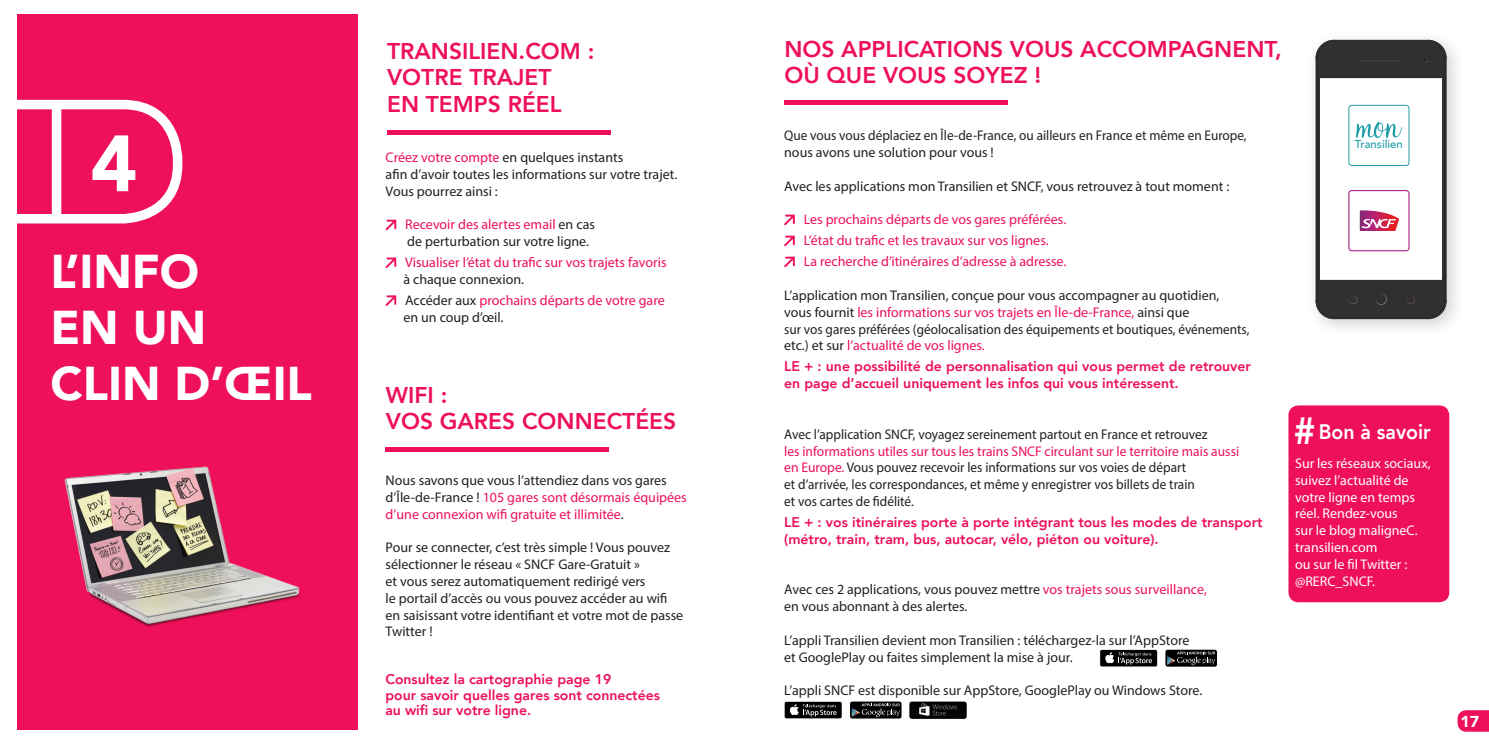
<style>
.page{position:relative;width:1489px;height:745px;background:#fff}
.page>*{position:absolute;margin:0;border:0;box-sizing:border-box;transform-origin:0 0}
.t1{font:900 78.75px "Avenir LT Com";color:#fff}
.t2{font:900 47.25px/56px "Avenir LT Com";color:#fff}
.t3{font:800 22.75px/26.2px "Avenir LT Com";color:#ee1059}
.t4{font:800 21px "Avenir LT Com";color:#fff;scale:.93 1}
.t5{font:900 15.75px "Avenir LT Com";color:#fff}
.t6{font:14px/16.8px "Myriad Pro";color:#231f20}
.t7{font:14px/16.8px "Myriad Pro";color:#231f20;scale:.95 1}
.t8{font:800 14px/16.8px "Avenir LT Com";color:#ee1059}
.t9{font:14px/21px "Myriad Pro";color:#ee1059}
.t10{font:14px/16.8px "Myriad Pro";color:#fff}
.t11{font:500 11.38px "Avenir";color:#209da6}
.s1{color:#ee1059}
.s2{color:#231f20}
.s3{font-size:37.8px}
</style>
<div class="page">
<svg style="left:1457px;top:710px;width:31px;height:21px"></svg>
<div style="left:1288px;top:405px;width:161px;height:197px;background:#ee1059;border-radius:10px"></div>
<div style="left:17px;top:14px;width:340px;height:715px;background:#ee1059"></div>
<svg style="left:17px;top:100px;width:165px;height:123px"></svg>
<div style="left:52px;top:103px;width:9px;height:118px;background:#fff"></div>
<svg style="left:385px;top:219px;width:11px;height:11px"></svg>
<svg style="left:385px;top:257px;width:11px;height:11px"></svg>
<svg style="left:385px;top:295px;width:11px;height:11px"></svg>
<svg style="left:784px;top:214px;width:10px;height:11px"></svg>
<svg style="left:784px;top:235px;width:10px;height:11px"></svg>
<svg style="left:784px;top:256px;width:10px;height:11px"></svg>
<div style="left:1305px;top:30px;width:160px;height:307px;background:#231f20;opacity:.2"></div>
<div style="left:1315px;top:40px;width:131px;height:279px;background:#312f30;border-radius:19px"></div>
<div style="left:1319px;top:79px;width:122px;height:200px;background:#fff"></div>
<svg style="left:1376px;top:294px;width:11px;height:11px"></svg>
<svg style="left:1349px;top:296px;width:8px;height:8px"></svg>
<svg style="left:1407px;top:296px;width:8px;height:8px"></svg>
<hr style="left:1360px;top:60px;width:41px;height:2px;background:#3e3e3f">
<svg style="left:1423px;top:39px;width:23px;height:24px"></svg>
<svg style="left:1315px;top:39px;width:19px;height:19px"></svg>
<svg style="left:1431px;top:305px;width:15px;height:14px"></svg>
<svg style="left:1315px;top:300px;width:16px;height:19px"></svg>
<div style="left:1348px;top:105px;width:61px;height:61px;border:1px solid #219da3;border-radius:3px"></div>
<svg style="left:1356px;top:121px;width:45px;height:17px"></svg>
<div style="left:1348px;top:190px;width:61px;height:61px;border:1px solid #a40775;border-radius:3px"></div>
<svg style="left:1359px;top:210px;width:39px;height:21px"></svg>
<hr style="left:387px;top:130px;width:223px;height:4px;background:#ee1059">
<hr style="left:784px;top:100px;width:223px;height:4px;background:#ee1059">
<hr style="left:385px;top:447px;width:224px;height:4px;background:#ee1059">
<div style="left:1165px;top:649px;width:52px;height:17px;border:1px solid #fff;border-radius:3px"></div>
<svg style="left:1167px;top:651px;width:48px;height:13px"></svg>
<svg style="left:1099px;top:649px;width:58px;height:17px"></svg>
<div style="left:1100px;top:649px;width:56px;height:17px;background:#000001;border-radius:2px"></div>
<svg style="left:1105px;top:652px;width:46px;height:12px"></svg>
<svg style="left:849px;top:701px;width:53px;height:17px"></svg>
<div style="left:849px;top:701px;width:53px;height:17px;border:1px solid #fff;border-radius:3px"></div>
<svg style="left:851px;top:703px;width:48px;height:13px"></svg>
<svg style="left:784px;top:701px;width:58px;height:17px"></svg>
<div style="left:784px;top:701px;width:57px;height:16px;background:#000001;border-radius:2px"></div>
<svg style="left:789px;top:704px;width:47px;height:12px"></svg>
<img style="left:909px;top:701px;width:58px;height:18px">
<img style="left:64px;top:466px;width:236px;height:161px">
<h1 class="t1" style="left:91px;top:116px;width:48px">4</h1>
<h2 class="t2" style="left:50px;top:243px;width:263px">L’INFO<br>EN UN<br>CLIN D’ŒIL</h2>
<h3 class="t3" style="left:387px;top:38px;width:209px">TRANSILIEN.COM :<br>VOTRE TRAJET<br>EN TEMPS RÉEL</h3>
<h3 class="t3" style="left:784px;top:36px;width:499px">NOS APPLICATIONS VOUS ACCOMPAGNENT,<br>OÙ QUE VOUS SOYEZ !</h3>
<p class="t6" style="left:385px;top:149px;width:293px"><span class="s1">Créez votre compte</span> en quelques instants<br>afin d’avoir toutes les informations sur votre trajet.<br>Vous pourrez ainsi :</p>
<p class="t6" style="left:405px;top:216px;width:191px"><span class="s1">Recevoir des alertes email</span> en cas de perturbation sur votre ligne.</p>
<p class="t9" style="left:405px;top:251px;width:263px">Visualiser l’état du trafic sur vos trajets favoris</p>
<p class="t6" style="left:403px;top:268px;width:263px;line-height:21px">à chaque connexion.<br>Accéder aux <span class="s1">prochains départs de votre gare</span></p>
<p class="t6" style="left:403px;top:308px;width:101px">en un coup d’œil.</p>
<h3 class="t3" style="left:386px;top:381px;width:292px">WIFI :<br>VOS GARES CONNECTÉES</h3>
<p class="t9" style="left:385px;top:471px;width:303px;line-height:16.8px"><span class="s2">Nous savons que vous l’attendiez dans vos gares d’Île-de-France !</span> 105 gares sont désormais équipées d’une connexion wifi gratuite et illimitée<span class="s2">.</span></p>
<p class="t6" style="left:385px;top:538px;width:299px">Pour se connecter, c’est très simple ! Vous pouvez sélectionner le réseau « SNCF Gare-Gratuit »<br>et vous serez automatiquement redirigé vers<br>le portail d’accès ou vous pouvez accéder au wifi en saisissant votre identifiant et votre mot de passe Twitter !</p>
<p class="t8" style="left:385px;top:670px;width:276px;line-height:15.8px">Consultez la cartographie page 19<br>pour savoir quelles gares sont connectées au wifi sur votre ligne.</p>
<p class="t7" style="left:784px;top:127px;width:488px">Que vous vous déplaciez en Île-de-France, ou ailleurs en France et même en Europe, nous avons une solution pour vous !</p>
<p class="t6" style="left:784px;top:177px;width:446px">Avec les applications mon Transilien et SNCF, vous retrouvez à tout moment :</p>
<p class="t9" style="left:803px;top:209px;width:264px">Les prochains départs de vos gares préférées.<br>L’état du trafic et les travaux sur vos lignes.<br>La recherche d’itinéraires d’adresse à adresse.</p>
<p class="t6" style="left:784px;top:286px;width:466px">L’application mon Transilien, conçue pour vous accompagner au quotidien, vous fournit <span class="s1">les informations sur vos trajets en Île-de-France,</span> ainsi que<br>sur vos gares préférées (géolocalisation des équipements et boutiques, événements, etc.) et sur <span class="s1">l’actualité de vos lignes.</span></p>
<p class="t8" style="left:784px;top:358px;width:468px">LE + : une possibilité de personnalisation qui vous permet de retrouver en page d’accueil uniquement les infos qui vous intéressent.</p>
<p class="t7" style="left:784px;top:425px;width:447px">Avec l’application SNCF, voyagez sereinement partout en France et retrouvez</p>
<p class="t7" style="left:784px;top:442px;width:480px"><span class="s1">les informations utiles sur tous les trains SNCF circulant sur le territoire mais aussi en Europe.</span> Vous pouvez recevoir les informations sur vos voies de départ<br>et d’arrivée, les correspondances, et même y enregistrer vos billets de train<br>et vos cartes de fidélité.</p>
<p class="t8" style="left:784px;top:513px;width:480px">LE + : vos itinéraires porte à porte intégrant tous les modes de transport (métro, train, tram, bus, autocar, vélo, piéton ou voiture).</p>
<p class="t6" style="left:784px;top:580px;width:424px">Avec ces 2 applications, vous pouvez mettre <span class="s1">vos trajets sous surveillance, </span>en vous abonnant à des alertes.</p>
<p class="t6" style="left:784px;top:631px;width:407px">L’appli Transilien devient mon Transilien : téléchargez-la sur l’AppStore et GooglePlay ou faites simplement la mise à jour.</p>
<p class="t6" style="left:784px;top:681px;width:419px">L’appli SNCF est disponible sur AppStore, GooglePlay ou Windows Store.</p>
<p class="t11" style="left:1354px;top:134px;width:49px">Transilien</p>
<h3 class="t4" style="left:1293px;top:418px;width:149px"><span class="s3">#</span>Bon à savoir</h3>
<p class="t10" style="left:1294px;top:454px;width:137px">Sur les réseaux sociaux, suivez l’actualité de votre ligne en temps réel. Rendez-vous<br>sur le blog maligneC. transilien.com<br>ou sur le fil Twitter : @RERC_SNCF.</p>
<p class="t5" style="left:1460px;top:711px;width:20px">17</p>
</div>
